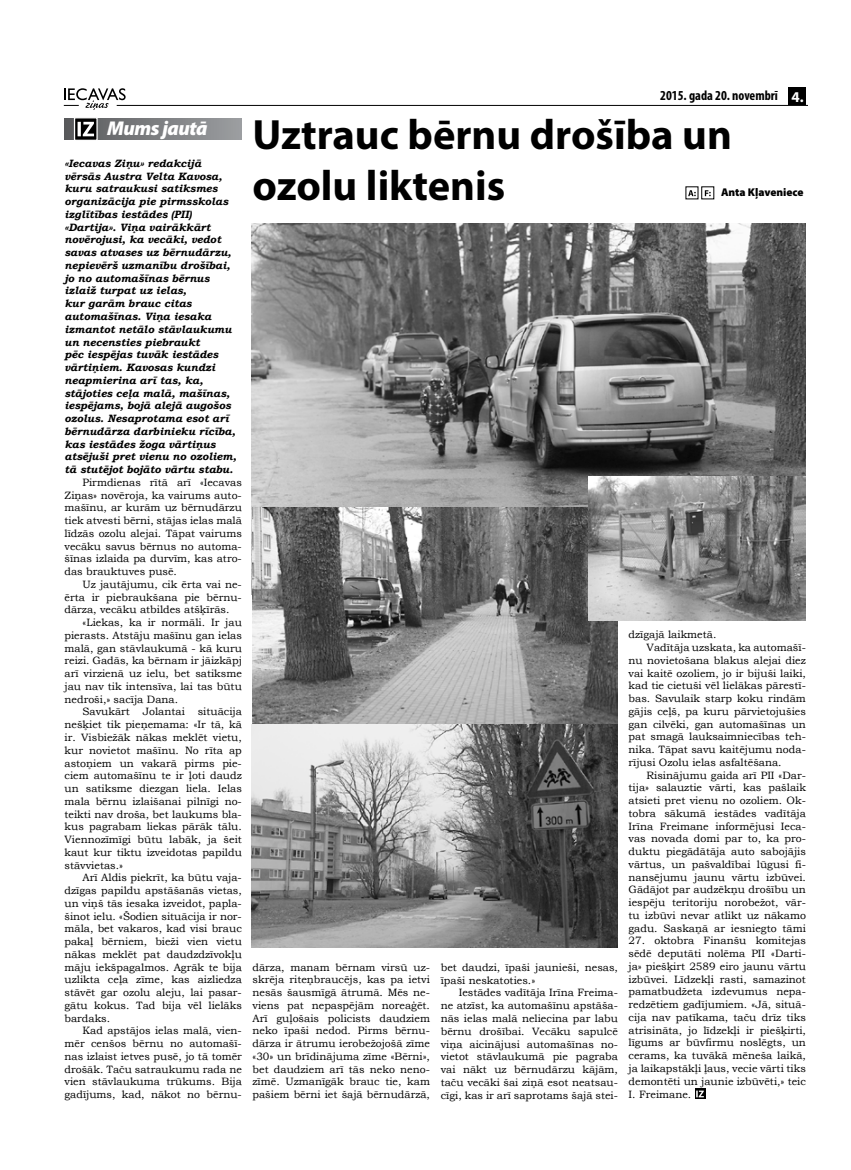
<style>
.page{position:relative;width:851px;height:1170px;background:#fff}
.page>*{position:absolute;margin:0;border:0;box-sizing:border-box;transform-origin:0 0}
.t1{font:700 42.5px/51px "Myriad Pro";color:#000}
.t2{font:italic 900 20px "Myriad Pro";letter-spacing:-.025em;color:#fff}
.t3{font:700 condensed 13.75px "Myriad Pro";color:#000}
.t4{font:900 11.25px "Myriad Pro";color:#000}
.t5{font:10.62px/12.8px "Bookman Old Style";color:#000;text-align:justify}
.t6{font:italic 700 10.62px/12.8px "Bookman Old Style";color:#000}
.s1{font-stretch:normal;font-size:15px;color:#fff}
</style>
<div class="page">
<hr style="left:117px;top:105px;width:689px;height:1px;background:#000">
<svg style="left:64px;top:88px;width:62px;height:22px"></svg>
<div style="left:788px;top:87px;width:18px;height:18px;background:#000"></div>
<svg style="left:64px;top:118px;width:178px;height:22px;background:#7e8083"></svg>
<svg style="left:73px;top:118px;width:25px;height:22px"></svg>
<svg style="left:688px;top:190px;width:7px;height:6px"></svg>
<svg style="left:704px;top:190px;width:6px;height:6px"></svg>
<img style="left:252px;top:223px;width:553px;height:284px">
<svg style="left:695px;top:1088px;width:10px;height:10px"></svg>
<svg style="left:696px;top:1090px;width:7px;height:7px"></svg>
<img style="left:252px;top:507px;width:366px;height:217px">
<img style="left:588px;top:476px;width:217px;height:144px">
<img style="left:252px;top:724px;width:366px;height:223px">
<h2 class="t2" style="left:107px;top:117px;width:102px">Mums jautā</h2>
<p class="t6" style="left:64px;top:157px;width:173px">«Iecavas Ziņu» redakcijā vērsās Austra Velta Kavosa, kuru satraukusi satiksmes organizācija pie pirmsskolas izglītības iestādes (PII) «Dartija». Viņa vairākkārt novērojusi, ka vecāki, vedot savas atvases uz bērnudārzu, nepievērš uzmanību drošībai, jo no automašīnas bērnus izlaiž turpat uz ielas,<br>kur garām brauc citas automašīnas. Viņa iesaka izmantot netālo stāvlaukumu un necensties piebraukt<br>pēc iespējas tuvāk iestādes vārtiņiem. Kavosas kundzi neapmierina arī tas, ka, stājoties ceļa malā, mašīnas, iespējams, bojā alejā augošos ozolus. Nesaprotama esot arī bērnudārza darbinieku rīcība, kas iestādes žoga vārtiņus atsējuši pret vienu no ozoliem, tā stutējot bojāto vārtu stabu.</p>
<p class="t5" style="left:64px;top:476px;width:179px;text-indent:18px">Pirmdienas rītā arī «Iecavas Ziņas» novēroja, ka vairums auto&shy;mašīnu, ar kurām uz bērnudārzu tiek atvesti bērni, stājas ielas malā līdzās ozolu alejai. Tāpat vairums vecāku savus bērnus no automa&shy;šīnas izlaida pa durvīm, kas atro&shy;das brauktuves pusē.</p>
<p class="t5" style="left:64px;top:578px;width:179px;text-indent:18px">Uz jautājumu, cik ērta vai ne&shy;ērta ir piebraukšana pie bērnu&shy;dārza, vecāku atbildes atšķīrās.</p>
<p class="t5" style="left:64px;top:616px;width:179px;text-indent:18px">«Liekas, ka ir normāli. Ir jau pierasts. Atstāju mašīnu gan ielas malā, gan stāvlaukumā - kā kuru reizi. Gadās, ka bērnam ir jāizkāpj arī virzienā uz ielu, bet satiksme jau nav tik intensīva, lai tas būtu nedroši,» sacīja Dana.</p>
<p class="t5" style="left:64px;top:705px;width:179px;text-indent:18px">Savukārt Jolantai situācija nešķiet tik pieņemama: «Ir tā, kā ir. Visbiežāk nākas meklēt vietu, kur novietot mašīnu. No rīta ap astoņiem un vakarā pirms pie&shy;ciem automašīnu te ir ļoti daudz un satiksme diezgan liela. Ielas mala bērnu izlaišanai pilnīgi no&shy;teikti nav droša, bet laukums bla&shy;kus pagrabam liekas pārāk tālu.<br>Viennozīmīgi būtu labāk, ja šeit kaut kur tiktu izveidotas papildu stāvvietas.»</p>
<p class="t5" style="left:64px;top:871px;width:179px;text-indent:18px">Arī Aldis piekrīt, ka būtu vaja&shy;dzīgas papildu apstāšanās vietas, un viņš tās iesaka izveidot, papla&shy;šinot ielu. «Šodien situācija ir nor&shy;māla, bet vakaros, kad visi brauc pakaļ bērniem, bieži vien vietu nākas meklēt pat daudzdzīvokļu māju iekšpagalmos. Agrāk te bija uzlikta ceļa zīme, kas aizliedza stāvēt gar ozolu aleju, lai pasar&shy;gātu kokus. Tad bija vēl lielāks bardaks.</p>
<p class="t5" style="left:64px;top:1024px;width:179px;text-indent:18px">Kad apstājos ielas malā, vien&shy;mēr cenšos bērnu no automašī&shy;nas izlaist ietves pusē, jo tā tomēr drošāk. Taču satraukumu rada ne vien stāvlaukuma trūkums. Bija gadījums, kad, nākot no bērnu-</p>
<p class="t3" style="left:660px;top:87px;width:145px">2015. gada 20. novembrī <span class="s1">4.</span></p>
<h1 class="t1" style="left:252px;top:108px;width:481px">Uztrauc bērnu drošība un ozolu liktenis</h1>
<p class="t4" style="left:721px;top:186px;width:84px">Anta Kļaveniece</p>
<p class="t5" style="left:252px;top:960px;width:179px">dārza, manam bērnam virsū uz&shy;skrēja riteņbraucējs, kas pa ietvi nesās šausmīgā ātrumā. Mēs ne&shy;viens pat nepaspējām noreaģēt.<br>Arī guļošais policists daudziem neko īpaši nedod. Pirms bērnu&shy;dārza ir ātrumu ierobežojošā zīme «30» un brīdinājuma zīme «Bērni», bet daudziem arī tās neko neno&shy;zīmē. Uzmanīgāk brauc tie, kam pašiem bērni iet šajā bērnudārzā,</p>
<p class="t5" style="left:440px;top:960px;width:179px">bet daudzi, īpaši jaunieši, nesas, īpaši neskatoties.»</p>
<p class="t5" style="left:440px;top:986px;width:179px;text-indent:18px">Iestādes vadītāja Irīna Freima&shy;ne atzīst, ka automašīnu apstāša&shy;nās ielas malā neliecina par labu bērnu drošībai. Vecāku sapulcē viņa aicinājusi automašīnas no&shy;vietot stāvlaukumā pie pagraba vai nākt uz bērnudārzu kājām, taču vecāki šai ziņā esot neatsau&shy;cīgi, kas ir arī saprotams šajā stei-</p>
<p class="t5" style="left:628px;top:628px;width:89px">dzīgajā laikmetā.</p>
<p class="t5" style="left:646px;top:641px;width:161px">Vadītāja uzskata, ka automašī-</p>
<p class="t5" style="left:628px;top:653px;width:179px">nu novietošana blakus alejai diez</p>
<p class="t5" style="left:628px;top:666px;width:179px">vai kaitē ozoliem, jo ir bijuši laiki,</p>
<p class="t5" style="left:628px;top:679px;width:179px">kad tie cietuši vēl lielākas pārestī-</p>
<p class="t5" style="left:628px;top:692px;width:179px">bas. Savulaik starp koku rindām</p>
<p class="t5" style="left:628px;top:704px;width:179px">gājis ceļš, pa kuru pārvietojušies</p>
<p class="t5" style="left:628px;top:717px;width:179px">gan cilvēki, gan automašīnas un</p>
<p class="t5" style="left:628px;top:730px;width:179px">pat smagā lauksaimniecības teh-</p>
<p class="t5" style="left:628px;top:743px;width:179px">nika. Tāpat savu kaitējumu noda-</p>
<p class="t5" style="left:628px;top:755px;width:155px">rījusi Ozolu ielas asfaltēšana.</p>
<p class="t5" style="left:646px;top:768px;width:161px">Risinājumu gaida arī PII «Dar-</p>
<p class="t5" style="left:628px;top:781px;width:179px">tija» salauztie vārti, kas pašlaik</p>
<p class="t5" style="left:628px;top:794px;width:179px">atsieti pret vienu no ozoliem. Ok-</p>
<p class="t5" style="left:628px;top:806px;width:179px">tobra sākumā iestādes vadītāja</p>
<p class="t5" style="left:628px;top:819px;width:179px">Irīna Freimane informējusi Ieca-</p>
<p class="t5" style="left:628px;top:832px;width:179px">vas novada domi par to, ka pro-</p>
<p class="t5" style="left:628px;top:845px;width:179px">duktu piegādātāja auto sabojājis</p>
<p class="t5" style="left:628px;top:857px;width:179px">vārtus, un pašvaldībai lūgusi fi-</p>
<p class="t5" style="left:628px;top:870px;width:179px">nansējumu jaunu vārtu izbūvei.</p>
<p class="t5" style="left:628px;top:883px;width:179px">Gādājot par audzēkņu drošību un</p>
<p class="t5" style="left:628px;top:896px;width:179px">iespēju teritoriju norobežot, vār-</p>
<p class="t5" style="left:628px;top:908px;width:179px">tu izbūvi nevar atlikt uz nākamo</p>
<p class="t5" style="left:628px;top:921px;width:179px">gadu. Saskaņā ar iesniegto tāmi</p>
<p class="t5" style="left:628px;top:934px;width:179px">27. oktobra Finanšu komitejas sēdē deputāti nolēma PII «Darti&shy;ja» piešķirt 2589 eiro jaunu vārtu izbūvei. Līdzekļi rasti, samazinot pamatbudžeta izdevumus nepa&shy;redzētiem gadījumiem. «Jā, situā&shy;cija nav patīkama, taču drīz tiks atrisināta, jo līdzekļi ir piešķirti, līgums ar būvfirmu noslēgts, un cerams, ka tuvākā mēneša laikā, ja laikapstākļi ļaus, vecie vārti tiks demontēti un jaunie izbūvēti,» teic I. Freimane.</p>
</div>
